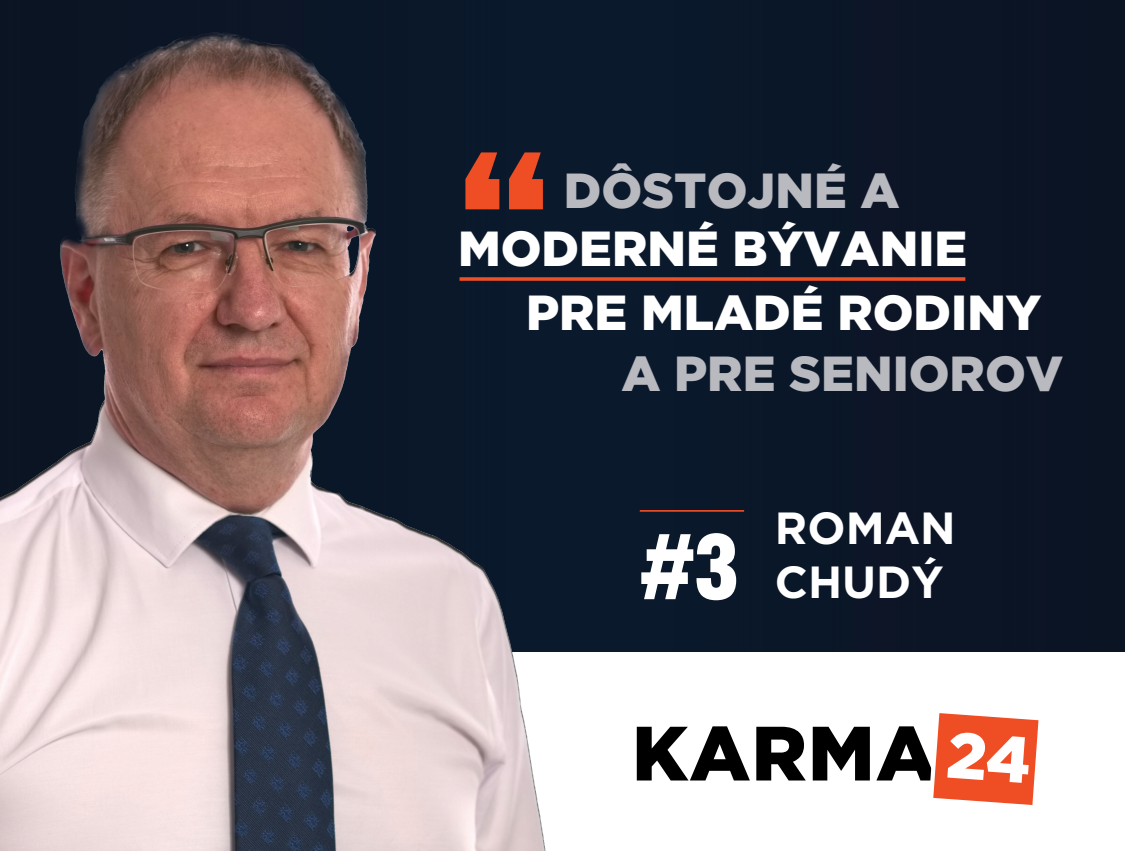
<style>
.page{position:relative;width:1125px;height:851px;background:#fff}
.page>*{position:absolute;margin:0;border:0;box-sizing:border-box;transform-origin:0 0}
.t1{font:800 214.5px "Alternate Gothic ATF";color:#ef4e24}
.t2{font:900 76.75px "Gotham";letter-spacing:.015em;color:#000}
.t3{font:900 49.12px/63.8px "Gotham";color:#fff}
.t4{font:900 49.12px "Gotham";color:#b9b9c0}
.t5{font:700 45px/53.9px "Gotham";color:#fff;text-align:right}
.s1{font-family:"Alternate Gothic ATF";font-weight:800;font-size:90.88px}
</style>
<div class="page">
<div style="left:0;top:0;width:1124px;height:651px;background:#0a1728"></div>
<svg style="left:562px;top:277px;width:403px;height:4px;background:#d64825"></svg>
<img style="left:0;top:2px;width:562px;height:848px">
<hr style="left:639px;top:510px;width:105px;height:1px;background:#ef4e24">
<svg style="left:933px;top:713px;width:105px;height:92px;background:#f0633e"></svg>
<h1 class="t1" style="left:460px;top:96px;width:90px">“</h1>
<p class="t3" style="left:526px;top:216px;width:517px;text-indent:-68px">MODERNÉ BÝVANIE<br>PRE MLADÉ RODINY</p>
<p class="t4" style="left:621px;top:339px;width:443px">A PRE SENIOROV</p>
<p class="t4" style="left:563px;top:157px;width:337px">DÔSTOJNÉ A</p>
<p class="t5" style="left:639px;top:500px;width:317px">ROMAN<br><span class="s1">#3</span> CHUDÝ</p>
<h2 class="t2" style="left:632px;top:700px;width:306px">KARMA</h2>
</div>
